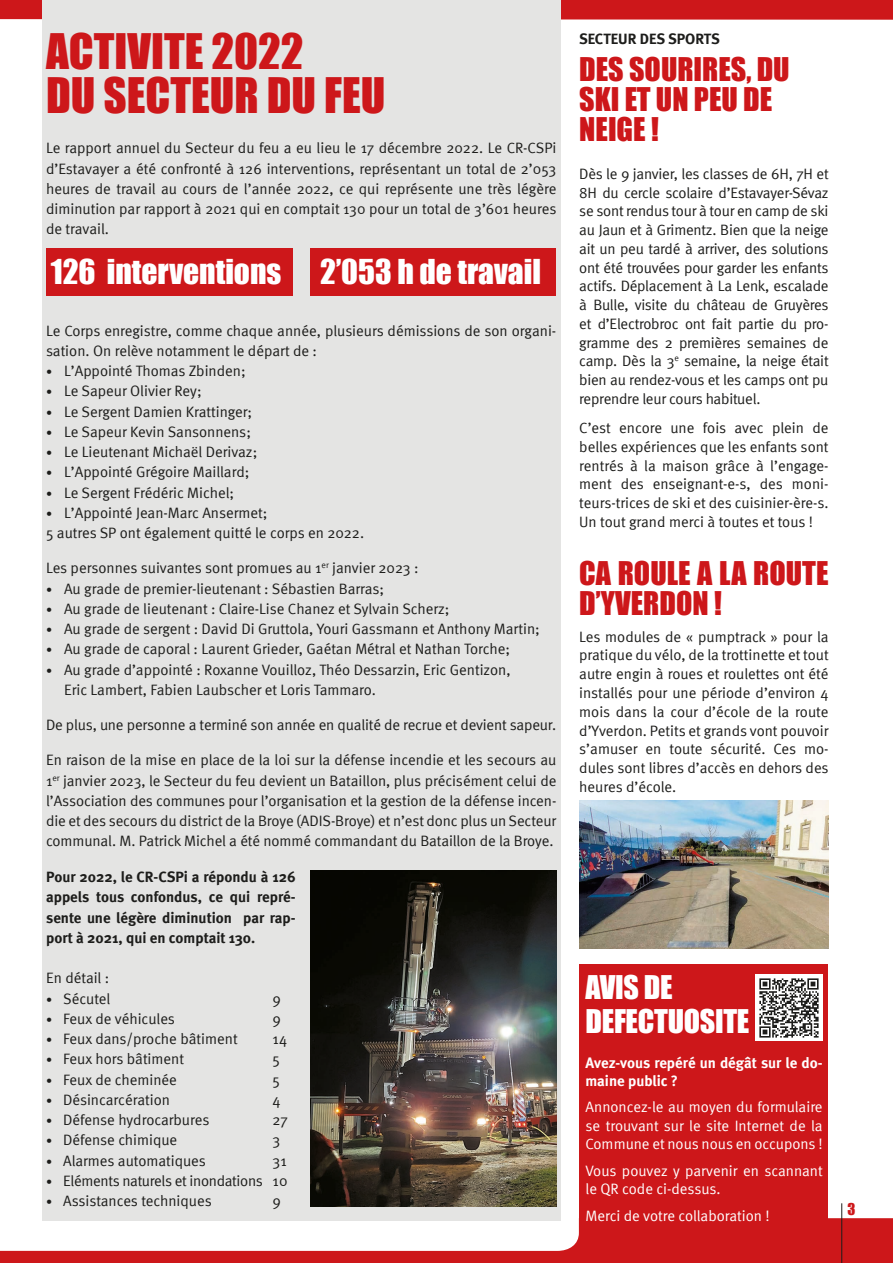
<style>
.page{position:relative;width:893px;height:1263px;background:#fff}
.page>*{position:absolute;margin:0;border:0;box-sizing:border-box;transform-origin:0 0}
.t1{font:45px/43.5px "Impact";color:#cd171a}
.t2{font:31.5px "Impact";color:#fff}
.t3{font:30px/30px "Impact";color:#cd171a}
.t4{font:30px/34.5px "Impact";letter-spacing:-.01em;color:#fff}
.t5{font:15px/18.8px "Meta Normal";color:#1d1d1b;text-align:justify}
.t6{font:15px/18.8px "Meta Normal";color:#fff;text-align:justify}
.t7{font:700 15px/20.2px "Meta";color:#1d1d1b;text-align:justify}
.t8{font:700 15px/18px "Meta";color:#fff}
.t9{font:15px "Meta Normal";letter-spacing:-.02em;color:#1d1d1b}
.t10{font:15px "Impact";color:#cd171a}
.s1{font-size:12px}
</style>
<div class="page">
<div style="left:0;top:0;width:893px;height:20px;background:#cd171a"></div>
<div style="left:42px;top:0;width:519px;height:1220px;background:#e4e4e3"></div>
<svg style="left:0;top:1218px;width:893px;height:45px"></svg>
<hr style="left:841px;top:1203px;width:1px;height:60px;background:#1d1d1b">
<div style="left:46px;top:248px;width:246px;height:47px;background:#cd171a"></div>
<div style="left:310px;top:248px;width:246px;height:47px;background:#cd171a"></div>
<img style="left:310px;top:871px;width:246px;height:335px">
<div style="left:579px;top:964px;width:248px;height:260px;background:#cd171a"></div>
<img style="left:755px;top:975px;width:68px;height:66px">
<img style="left:580px;top:801px;width:248px;height:147px">
<h1 class="t1" style="left:46px;top:29px;width:341px">ACTIVITE 2022<br>DU SECTEUR DU FEU</h1>
<p class="t5" style="left:46px;top:138px;width:512px;line-height:20.2px">Le rapport annuel du Secteur du feu a eu lieu le 17 décembre 2022. Le CR-CSPi d’Estavayer a été confronté à 126 interventions, représentant un total de 2’053 heures de travail au cours de l’année 2022, ce qui représente une très légère diminution par rapport à 2021 qui en comptait 130 pour un total de 3’601 heures de travail.</p>
<h2 class="t2" style="left:51px;top:247px;width:492px">126 interventions 2’053 h de travail</h2>
<p class="t5" style="left:46px;top:320px;width:512px;line-height:20.2px">Le Corps enregistre, comme chaque année, plusieurs démissions de son organi&shy;sation. On relève notamment le départ de :</p>
<p class="t5" style="left:46px;top:361px;width:201px"><span class="s1">•</span> L’Appointé Thomas Zbinden;</p>
<p class="t5" style="left:46px;top:382px;width:157px"><span class="s1">•</span> Le Sapeur Olivier Rey;</p>
<p class="t5" style="left:46px;top:402px;width:208px"><span class="s1">•</span> Le Sergent Damien Krattinger;</p>
<p class="t5" style="left:46px;top:422px;width:206px"><span class="s1">•</span> Le Sapeur Kevin Sansonnens;</p>
<p class="t5" style="left:46px;top:442px;width:213px"><span class="s1">•</span> Le Lieutenant Michaël Derivaz;</p>
<p class="t5" style="left:46px;top:463px;width:205px"><span class="s1">•</span> L’Appointé Grégoire Maillard;</p>
<p class="t5" style="left:46px;top:483px;width:190px"><span class="s1">•</span> Le Sergent Frédéric Michel;</p>
<p class="t5" style="left:46px;top:502px;width:320px;line-height:20.2px"><span class="s1">•</span> L’Appointé Jean-Marc Ansermet;<br>5 autres SP ont également quitté le corps en 2022.</p>
<p class="t5" style="left:46px;top:559px;width:374px">Les personnes suivantes sont promues au 1<sup>er</sup> janvier 2023 :</p>
<p class="t5" style="left:46px;top:579px;width:340px"><span class="s1">•</span> Au grade de premier-lieutenant : Sébastien Barras;</p>
<p class="t5" style="left:46px;top:599px;width:405px"><span class="s1">•</span> Au grade de lieutenant : Claire-Lise Chanez et Sylvain Scherz;</p>
<p class="t5" style="left:46px;top:619px;width:495px"><span class="s1">•</span> Au grade de sergent : David Di Gruttola, Youri Gassmann et Anthony Martin;</p>
<p class="t5" style="left:46px;top:640px;width:465px"><span class="s1">•</span> Au grade de caporal : Laurent Grieder, Gaétan Métral et Nathan Torche;</p>
<p class="t5" style="left:64px;top:659px;width:448px;line-height:20.2px;text-indent:-18px"><span class="s1">•</span> Au grade d’appointé : Roxanne Vouilloz, Théo Dessarzin, Eric Gentizon,<br>Eric Lambert, Fabien Laubscher et Loris Tammaro.</p>
<p class="t5" style="left:46px;top:715px;width:512px">De plus, une personne a terminé son année en qualité de recrue et devient sapeur.</p>
<p class="t5" style="left:46px;top:750px;width:512px;line-height:20.2px">En raison de la mise en place de la loi sur la défense incendie et les secours au 1<sup>er</sup> janvier 2023, le Secteur du feu devient un Bataillon, plus précisément celui de l’Association des communes pour l’organisation et la gestion de la défense incen&shy;die et des secours du district de la Broye (ADIS-Broye) et n’est donc plus un Secteur communal. M. Patrick Michel a été nommé commandant du Bataillon de la Broye.</p>
<p class="t7" style="left:46px;top:866px;width:251px">Pour 2022, le CR-CSPi a répondu à 126 appels tous confondus, ce qui repré&shy;sente une légère diminution par rap&shy;port à 2021, qui en comptait 130.</p>
<p class="t5" style="left:46px;top:968px;width:65px">En détail :</p>
<p class="t5" style="left:46px;top:989px;width:66px"><span class="s1">•</span> Sécutel</p>
<p class="t5" style="left:273px;top:989px;width:10px">9</p>
<p class="t5" style="left:46px;top:1009px;width:130px"><span class="s1">•</span> Feux de véhicules</p>
<p class="t5" style="left:273px;top:1009px;width:10px">9</p>
<p class="t5" style="left:46px;top:1029px;width:193px"><span class="s1">•</span> Feux dans/proche bâtiment</p>
<p class="t5" style="left:273px;top:1029px;width:16px">14</p>
<p class="t5" style="left:46px;top:1049px;width:139px"><span class="s1">•</span> Feux hors bâtiment</p>
<p class="t5" style="left:273px;top:1049px;width:9px">5</p>
<p class="t5" style="left:46px;top:1070px;width:132px"><span class="s1">•</span> Feux de cheminée</p>
<p class="t5" style="left:273px;top:1070px;width:9px">5</p>
<p class="t5" style="left:46px;top:1090px;width:125px"><span class="s1">•</span> Désincarcération</p>
<p class="t5" style="left:273px;top:1090px;width:10px">4</p>
<p class="t5" style="left:46px;top:1110px;width:165px"><span class="s1">•</span> Défense hydrocarbures</p>
<p class="t5" style="left:273px;top:1110px;width:17px">27</p>
<p class="t5" style="left:46px;top:1130px;width:133px"><span class="s1">•</span> Défense chimique</p>
<p class="t5" style="left:273px;top:1130px;width:9px">3</p>
<p class="t5" style="left:46px;top:1151px;width:161px"><span class="s1">•</span> Alarmes automatiques</p>
<p class="t5" style="left:273px;top:1151px;width:16px">31</p>
<p class="t9" style="left:46px;top:1172px;width:243px"><span class="s1">•</span> Eléments naturels et inondations 10</p>
<p class="t5" style="left:46px;top:1191px;width:167px"><span class="s1">•</span> Assistances techniques</p>
<p class="t5" style="left:273px;top:1191px;width:10px">9</p>
<p class="t7" style="left:579px;top:28px;width:142px">SECTEUR DES SPORTS</p>
<h3 class="t3" style="left:579px;top:54px;width:212px">DES SOURIRES, DU<br>SKI ET UN PEU DE<br>NEIGE !</h3>
<p class="t5" style="left:579px;top:164px;width:251px">Dès le 9 janvier, les classes de 6H, 7H et 8H du cercle scolaire d’Estavayer-Sévaz se sont rendus tour à tour en camp de ski au Jaun et à Grimentz. Bien que la neige ait un peu tardé à arriver, des solutions ont été trouvées pour garder les enfants actifs. Déplacement à La Lenk, escalade à Bulle, visite du château de Gruyères et d’Electrobroc ont fait partie du pro&shy;gramme des 2 premières semaines de camp. Dès la 3<sup>e</sup> semaine, la neige était bien au rendez-vous et les camps ont pu reprendre leur cours habituel.</p>
<p class="t5" style="left:579px;top:418px;width:251px">C’est encore une fois avec plein de belles expériences que les enfants sont rentrés à la maison grâce à l’engage&shy;ment des enseignant-e-s, des moni&shy;teurs-trices de ski et des cuisinier-ère-s.<br>Un tout grand merci à toutes et tous !</p>
<h3 class="t3" style="left:579px;top:558px;width:251px">CA ROULE A LA ROUTE<br>D’YVERDON !</h3>
<p class="t5" style="left:579px;top:627px;width:251px">Les modules de « pumptrack » pour la pratique du vélo, de la trottinette et tout autre engin à roues et roulettes ont été installés pour une période d’environ 4 mois dans la cour d’école de la route d’Yverdon. Petits et grands vont pouvoir s’amuser en toute sécurité. Ces mo&shy;dules sont libres d’accès en dehors des heures d’école.</p>
<h3 class="t4" style="left:586px;top:969px;width:165px">AVIS DE<br>DEFECTUOSITE</h3>
<p class="t8" style="left:586px;top:1053px;width:239px">Avez-vous repéré un dégât sur le do&shy;maine public ?</p>
<p class="t6" style="left:586px;top:1097px;width:239px">Annoncez-le au moyen du formulaire se trouvant sur le site Internet de la Commune et nous nous en occupons !</p>
<p class="t6" style="left:586px;top:1161px;width:239px">Vous pouvez y parvenir en scannant le QR code ci-dessus.</p>
<p class="t6" style="left:586px;top:1206px;width:186px">Merci de votre collaboration !</p>
<p class="t10" style="left:847px;top:1197px;width:9px">3</p>
</div>
